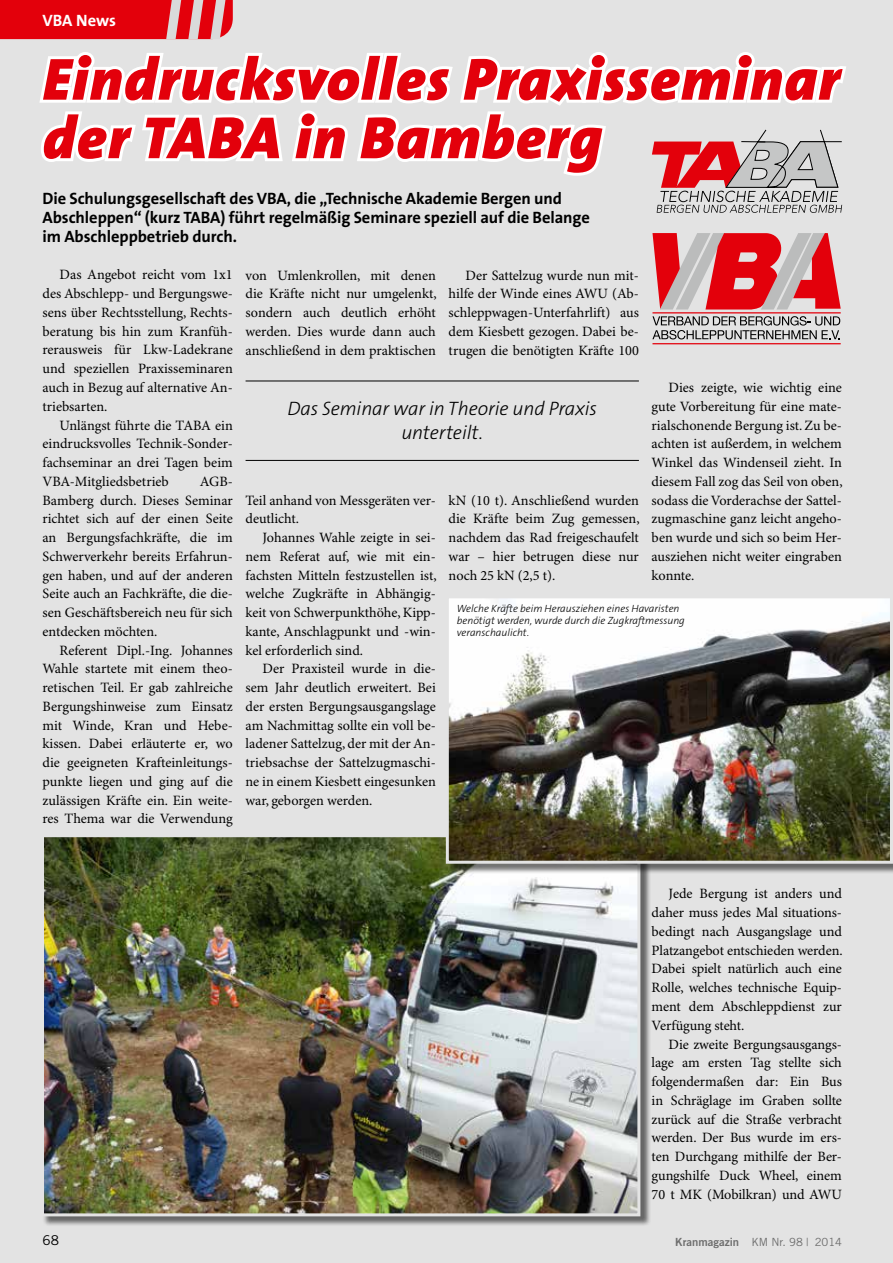
<style>
.page{position:relative;width:893px;height:1263px;background:#e3e3e3}
.page>*{position:absolute;margin:0;border:0;box-sizing:border-box;transform-origin:0 0}
.t1{font:italic 900 60px/58.5px "The Sans B9";letter-spacing:.02em;color:#e3000b}
.t2{font:italic 300 19.5px/23.4px "The Sans B3";letter-spacing:-.005em;color:#000;text-align:center}
.t3{font:700 16.5px/18.8px "The Sans B7";letter-spacing:-.005em;color:#000}
.t4{font:700 16.5px "The Sans B7";letter-spacing:-.005em;color:#fff}
.t5{font:14.25px/18.8px "Minion Pro";color:#000;text-align:justify}
.t6{font:13.5px "Trade Gothic";color:#000}
.t7{font:11.25px "Trade Gothic";color:#6e6e6e}
.t8{font:italic 300 10.5px/12.3px "The Sans B3";color:#000}
.s1{font-family:"Trade Gothic Bold Two"}
</style>
<div class="page">
<svg style="left:0;top:0;width:233px;height:39px"></svg>
<svg style="left:652px;top:233px;width:189px;height:76px"></svg>
<hr style="left:652px;top:312px;width:189px;height:1px;background:#e3000b">
<svg style="left:652px;top:316px;width:188px;height:23px"></svg>
<hr style="left:652px;top:343px;width:189px;height:1px;background:#e3000b">
<svg style="left:39px;top:52px;width:807px;height:161px"></svg>
<div style="left:42px;top:835px;width:609px;height:392px;background:#000;opacity:.55"></div>
<img style="left:45px;top:838px;width:591px;height:374px">
<div style="left:41px;top:834px;width:599px;height:382px;border:3px solid #e3e3e3"></div>
<div style="left:447px;top:597px;width:446px;height:277px;background:#000;opacity:.55"></div>
<img style="left:450px;top:599px;width:439px;height:261px">
<div style="left:446px;top:595px;width:447px;height:269px;border:3px solid #e3e3e3"></div>
<hr style="left:246px;top:381px;width:393px;height:1px;background:#000">
<hr style="left:246px;top:460px;width:393px;height:1px;background:#000">
<p class="t4" style="left:43px;top:11px;width:75px">VBA News</p>
<h1 class="t1" style="left:43px;top:52px;width:798px">Eindrucksvolles Praxisseminar der TABA in Bamberg</h1>
<p class="t3" style="left:43px;top:190px;width:549px">Die Schulungsgesellschaft des VBA, die „Technische Akademie Bergen und<br>Abschleppen“ (kurz TABA) führt regelmäßig Seminare speziell auf die Belange im Abschleppbetrieb durch.</p>
<p class="t5" style="left:43px;top:266px;width:192px;text-indent:17px">Das Angebot reicht vom 1x1 des Abschlepp- und Bergungswe&shy;sens über Rechtsstellung, Rechts&shy;beratung bis hin zum Kranfüh&shy;rerausweis für Lkw-Ladekrane und speziellen Praxisseminaren auch in Bezug auf alternative An&shy;triebsarten.</p>
<p class="t5" style="left:43px;top:416px;width:192px;text-indent:17px">Unlängst führte die TABA ein eindrucksvolles Technik-Sonder&shy;fachseminar an drei Tagen beim VBA-Mitgliedsbetrieb</p>
<p class="t5" style="left:246px;top:266px;width:193px">von Umlenkrollen, mit denen die Kräfte nicht nur umgelenkt, sondern auch deutlich erhöht werden. Dies wurde dann auch anschließend in dem praktischen</p>
<p class="t5" style="left:449px;top:266px;width:192px;text-indent:17px">Der Sattelzug wurde nun mit&shy;hilfe der Winde eines AWU (Ab&shy;schleppwagen-Unterfahrlift) aus dem Kiesbett gezogen. Dabei be&shy;trugen die benötigten Kräfte 100</p>
<p class="t5" style="left:652px;top:379px;width:193px;text-indent:17px">Dies zeigte, wie wichtig eine gute Vorbereitung für eine mate&shy;rialschonende Bergung ist. Zu be&shy;achten ist außerdem, in welchem Winkel das Windenseil zieht. In diesem Fall zog das Seil von oben, sodass die Vorderachse der Sattel&shy;zugmaschine ganz leicht angeho&shy;ben wurde und sich so beim Her&shy;ausziehen nicht weiter eingraben konnte.</p>
<h2 class="t2" style="left:287px;top:398px;width:311px">Das Seminar war in Theorie und Praxis unterteilt.</h2>
<p class="t5" style="left:43px;top:472px;width:192px;text-indent:157px">AGB-Bamberg durch. Dieses Seminar richtet sich auf der einen Seite an Bergungsfachkräfte, die im Schwerverkehr bereits Erfahrun&shy;gen haben, und auf der anderen Seite auch an Fachkräfte, die die&shy;sen Geschäftsbereich neu für sich entdecken möchten.</p>
<p class="t5" style="left:43px;top:641px;width:192px;text-indent:17px">Referent Dipl.-Ing. Johannes Wahle startete mit einem theo&shy;retischen Teil. Er gab zahlreiche Bergungshinweise zum Einsatz mit Winde, Kran und Hebe&shy;kissen. Dabei erläuterte er, wo die geeigneten Krafteinleitungs&shy;punkte liegen und ging auf die zulässigen Kräfte ein. Ein weite&shy;res Thema war die Verwendung</p>
<p class="t5" style="left:246px;top:491px;width:192px">Teil anhand von Messgeräten ver&shy;deutlicht.</p>
<p class="t5" style="left:246px;top:529px;width:193px;text-indent:17px">Johannes Wahle zeigte in sei&shy;nem Referat auf, wie mit ein&shy;fachsten Mitteln festzustellen ist, welche Zugkräfte in Abhängig&shy;keit von Schwerpunkthöhe, Kipp&shy;kante, Anschlagpunkt und -win&shy;kel erforderlich sind.</p>
<p class="t5" style="left:246px;top:660px;width:192px;text-indent:17px">Der Praxisteil wurde in die&shy;sem Jahr deutlich erweitert. Bei der ersten Bergungsausgangslage am Nachmittag sollte ein voll be&shy;ladener Sattelzug, der mit der An&shy;triebsachse der Sattelzugmaschi&shy;ne in einem Kiesbett eingesunken war, geborgen werden.</p>
<p class="t5" style="left:449px;top:491px;width:193px">kN (10 t). Anschließend wurden die Kräfte beim Zug gemessen, nachdem das Rad freigeschaufelt war – hier betrugen diese nur noch 25 kN (2,5 t).</p>
<p class="t8" style="left:457px;top:602px;width:230px">Welche Kräfte beim Herausziehen eines Havaristen benötigt werden, wurde durch die Zugkraftmessung veranschaulicht.</p>
<p class="t5" style="left:652px;top:885px;width:193px;text-indent:17px">Jede Bergung ist anders und daher muss jedes Mal situations&shy;bedingt nach Ausgangslage und Platzangebot entschieden werden.<br>Dabei spielt natürlich auch eine Rolle, welches technische Equip&shy;ment dem Abschleppdienst zur Verfügung steht.</p>
<p class="t5" style="left:652px;top:1035px;width:192px;text-indent:17px">Die zweite Bergungsausgangs&shy;lage am ersten Tag stellte sich folgendermaßen dar: Ein Bus in Schräglage im Graben sollte zurück auf die Straße verbracht werden. Der Bus wurde im ers&shy;ten Durchgang mithilfe der Ber&shy;gungshilfe Duck Wheel, einem 70 t MK (Mobilkran) und AWU</p>
<p class="t6" style="left:43px;top:1232px;width:18px">68</p>
<p class="t7" style="left:675px;top:1235px;width:168px"><span class="s1">Kranmagazin</span> KM Nr. 98 | 2014</p>
</div>
